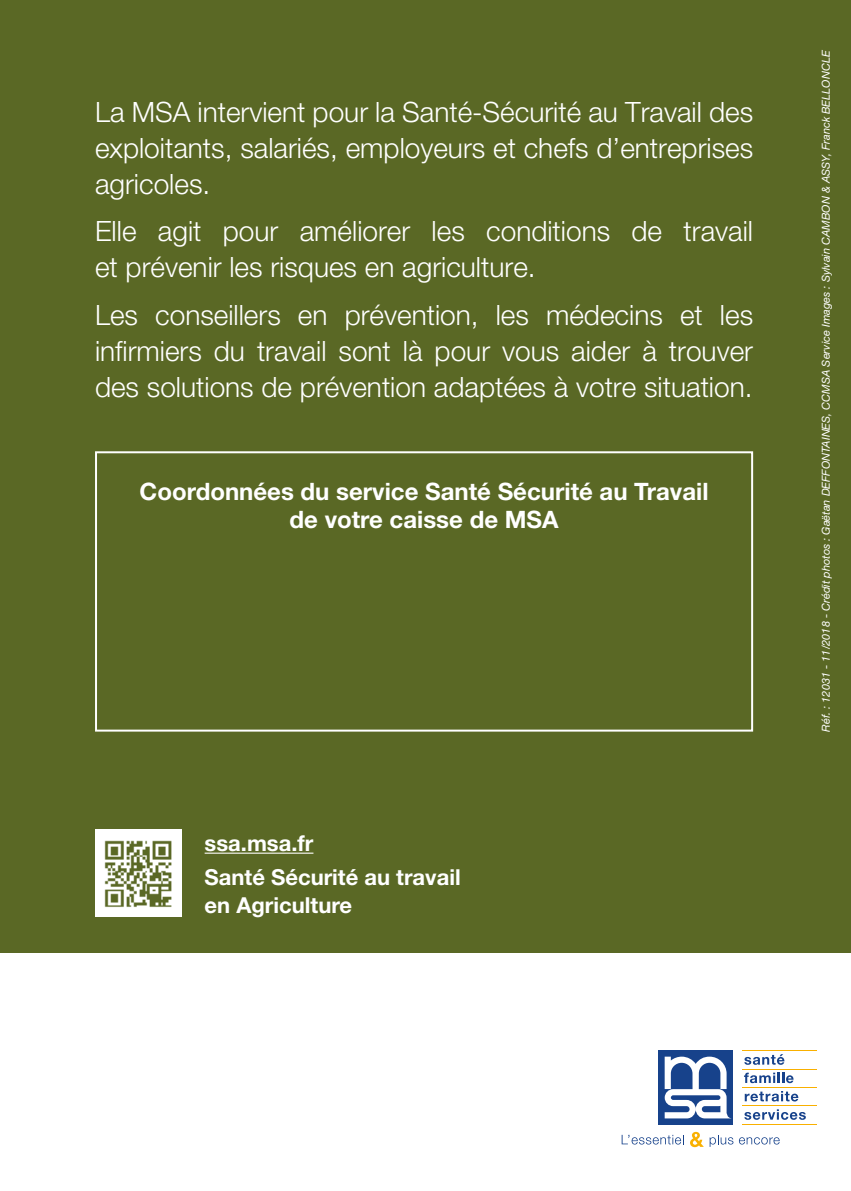
<style>
.page{position:relative;width:851px;height:1191px;background:#fff}
.page>*{position:absolute;margin:0;border:0;box-sizing:border-box;transform-origin:0 0}
.t1{font:300 28px/36px "Helvetica Neue LT";color:#fff;text-align:justify}
.t2{font:700 24px/28px "Helvetica Neue LT";color:#fff;text-align:center}
.t3{font:700 22px/33.6px "Helvetica Neue LT";color:#fff}
.t4{font:italic 11px "Helvetica Neue LT";color:#fff}
</style>
<div class="page">
<svg style="left:744px;top:1054px;width:40px;height:10px"></svg>
<svg style="left:744px;top:1072px;width:49px;height:11px"></svg>
<svg style="left:744px;top:1091px;width:54px;height:10px"></svg>
<svg style="left:744px;top:1109px;width:61px;height:10px"></svg>
<hr style="left:742px;top:1050px;width:74px;height:1px;background:#f9b000">
<hr style="left:742px;top:1068px;width:74px;height:1px;background:#f9b000">
<hr style="left:742px;top:1087px;width:74px;height:1px;background:#f9b000">
<hr style="left:742px;top:1105px;width:74px;height:1px;background:#f9b000">
<hr style="left:742px;top:1123px;width:74px;height:1px;background:#f9b000">
<div style="left:658px;top:1050px;width:74px;height:74px;background:#17428b"></div>
<svg style="left:664px;top:1056px;width:66px;height:62px"></svg>
<svg style="left:621px;top:1134px;width:61px;height:10px"></svg>
<svg style="left:690px;top:1131px;width:13px;height:16px"></svg>
<svg style="left:709px;top:1135px;width:70px;height:11px"></svg>
<div style="left:0;top:0;width:850px;height:952px;background:#5a6825"></div>
<div style="left:95px;top:451px;width:658px;height:280px;border:2px solid #fff"></div>
<div style="left:95px;top:829px;width:86px;height:88px;background:#fff"></div>
<hr style="left:204px;top:852px;width:109px;height:1px;background:#fff">
<img style="left:104px;top:840px;width:68px;height:67px">
<p class="t1" style="left:95px;top:93px;width:659px">La MSA intervient pour la Santé-Sécurité au Travail des exploitants, salariés, employeurs et chefs d’entreprises agricoles.</p>
<p class="t1" style="left:95px;top:213px;width:659px">Elle agit pour améliorer les conditions de travail et prévenir les risques en agriculture.</p>
<p class="t1" style="left:95px;top:296px;width:659px">Les conseillers en prévention, les médecins et les infirmiers du travail sont là pour vous aider à trouver des solutions de prévention adaptées à votre situation.</p>
<p class="t2" style="left:140px;top:477px;width:570px">Coordonnées du service Santé Sécurité au Travail de votre caisse de MSA</p>
<p class="t3" style="left:204px;top:826px;width:257px">ssa.msa.fr<br>Santé Sécurité au travail</p>
<p class="t3" style="left:204px;top:887px;width:149px">en Agriculture</p>
<p class="t4" style="left:819px;top:731px;width:683px;rotate:-90deg">Réf. : 12031 - 11/2018 - Crédit photos : Gaëtan DEFFONTAINES, CCMSA Service Images : Sylvain CAMBON &amp; ASSY, Franck BELLONCLE</p>
</div>
